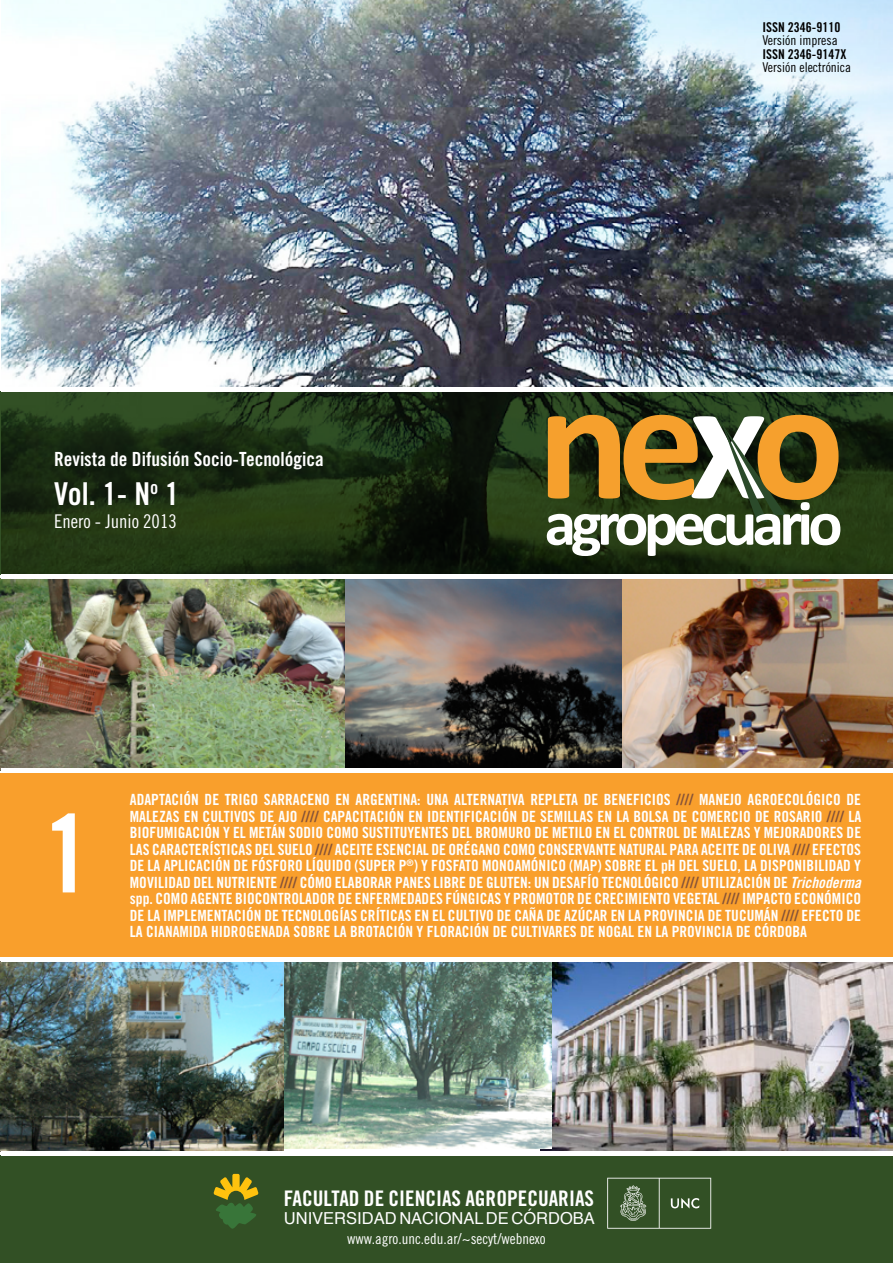
<style>
.page{position:relative;width:893px;height:1263px;background:#fff}
.page>*{position:absolute;margin:0;border:0;box-sizing:border-box;transform-origin:0 0}
.t1{font:108px "Trade Gothic LT Std Bd Cn 20";color:#fff}
.t2{font:31.5px "Trade Gothic LT Std Bd Cn 20";color:#fff}
.t3{font:21.45px "Trade Gothic LT Std Bd Cn 20";color:#fff}
.t4{font:19.5px "Trade Gothic LT Std Bd Cn 20";color:#fff}
.t5{font:18.9px "Trade Gothic LT Std Cn 18";color:#fff}
.t6{font:16.5px "Helvetica";color:#fff}
.t7{font:15.45px/16.5px "Trade Gothic LT Std Bd Cn 20";color:#fff;text-align:justify}
.t8{font:15px "Trade Gothic LT Std Cn 18";color:#fff}
.t9{font:13.5px "Trade Gothic LT Std Cn 18";color:#000}
.t10{font:13.5px "Trade Gothic LT Std Bd Cn 20";color:#000}
.s1{color:#865338}
.s2{font-family:"Trade Gothic LT Std Bd Cn 20 Obl"}
</style>
<div class="page">
<img style="left:622px;top:579px;width:271px;height:189px">
<img style="left:0;top:579px;width:345px;height:192px">
<img style="left:2px;top:0;width:891px;height:387px">
<img style="left:541px;top:962px;width:352px;height:189px">
<img style="left:284px;top:962px;width:268px;height:187px">
<img style="left:0;top:961px;width:284px;height:190px">
<img style="left:345px;top:579px;width:277px;height:189px">
<svg style="left:1px;top:392px;width:892px;height:182px;background:#1c2e13"></svg>
<div style="left:0;top:1155px;width:893px;height:108px;background:#325025"></div>
<hr style="left:2px;top:769px;width:891px;height:4px;background:#fff">
<div style="left:1px;top:773px;width:892px;height:183px;background:#f99f2c"></div>
<svg style="left:547px;top:415px;width:293px;height:141px"></svg>
<svg style="left:213px;top:1174px;width:46px;height:55px"></svg>
<svg style="left:607px;top:1178px;width:104px;height:51px"></svg>
<p class="t4" style="left:54px;top:447px;width:271px">Revista de Difusión Socio-Tecnológica</p>
<h2 class="t2" style="left:54px;top:474px;width:127px">Vol. 1- N<sup>o</sup> 1</h2>
<p class="t5" style="left:54px;top:510px;width:124px">Enero - Junio 2013</p>
<p class="t10" style="left:762px;top:19px;width:79px">ISSN 2346-9110</p>
<p class="t9" style="left:762px;top:33px;width:77px">Versión impresa</p>
<p class="t10" style="left:762px;top:46px;width:85px">ISSN 2346-9147X</p>
<p class="t9" style="left:762px;top:60px;width:90px">Versión electrónica</p>
<h1 class="t1" style="left:44px;top:788px;width:49px">1</h1>
<p class="t7" style="left:130px;top:791px;width:733px">ADAPTACIÓN DE TRIGO SARRACENO EN ARGENTINA: UNA ALTERNATIVA REPLETA DE BENEFICIOS <span class="s1">////</span> MANEJO AGROECOLÓGICO DE MALEZAS EN CULTIVOS DE AJO <span class="s1">////</span> CAPACITACIÓN EN IDENTIFICACIÓN DE SEMILLAS EN LA BOLSA DE COMERCIO DE ROSARIO <span class="s1">////</span> LA BIOFUMIGACIÓN Y EL METÁN SODIO COMO SUSTITUYENTES DEL BROMURO DE METILO EN EL CONTROL DE MALEZAS Y MEJORADORES DE LAS CARACTERÍSTICAS DEL SUELO <span class="s1">////</span> ACEITE ESENCIAL DE ORÉGANO COMO CONSERVANTE NATURAL PARA ACEITE DE OLIVA <span class="s1">////</span> EFECTOS DE LA APLICACIÓN DE FÓSFORO LÍQUIDO (SUPER P<sup>®</sup>) Y FOSFATO MONOAMÓNICO (MAP) SOBRE EL pH DEL SUELO, LA DISPONIBILIDAD Y MOVILIDAD DEL NUTRIENTE <span class="s1">////</span> CÓMO ELABORAR PANES LIBRE DE GLUTEN: UN DESAFÍO TECNOLÓGICO <span class="s1">////</span> UTILIZACIÓN DE <span class="s2">Trichoderma </span>spp. COMO AGENTE BIOCONTROLADOR DE ENFERMEDADES FÚNGICAS Y PROMOTOR DE CRECIMIENTO VEGETAL <span class="s1">////</span> IMPACTO ECONÓMICO DE LA IMPLEMENTACIÓN DE TECNOLOGÍAS CRÍTICAS EN EL CULTIVO DE CAÑA DE AZÚCAR EN LA PROVINCIA DE TUCUMÁN <span class="s1">////</span> EFECTO DE LA CIANAMIDA HIDROGENADA SOBRE LA BROTACIÓN Y FLORACIÓN DE CULTIVARES DE NOGAL EN LA PROVINCIA DE CÓRDOBA</p>
<h3 class="t3" style="left:284px;top:1185px;width:312px">FACULTAD DE CIENCIAS AGROPECUARIAS</h3>
<p class="t6" style="left:284px;top:1205px;width:313px">UNIVERSIDAD NACIONAL DE CÓRDOBA</p>
<p class="t8" style="left:347px;top:1229px;width:200px">www.agro.unc.edu.ar/~secyt/webnexo</p>
</div>
